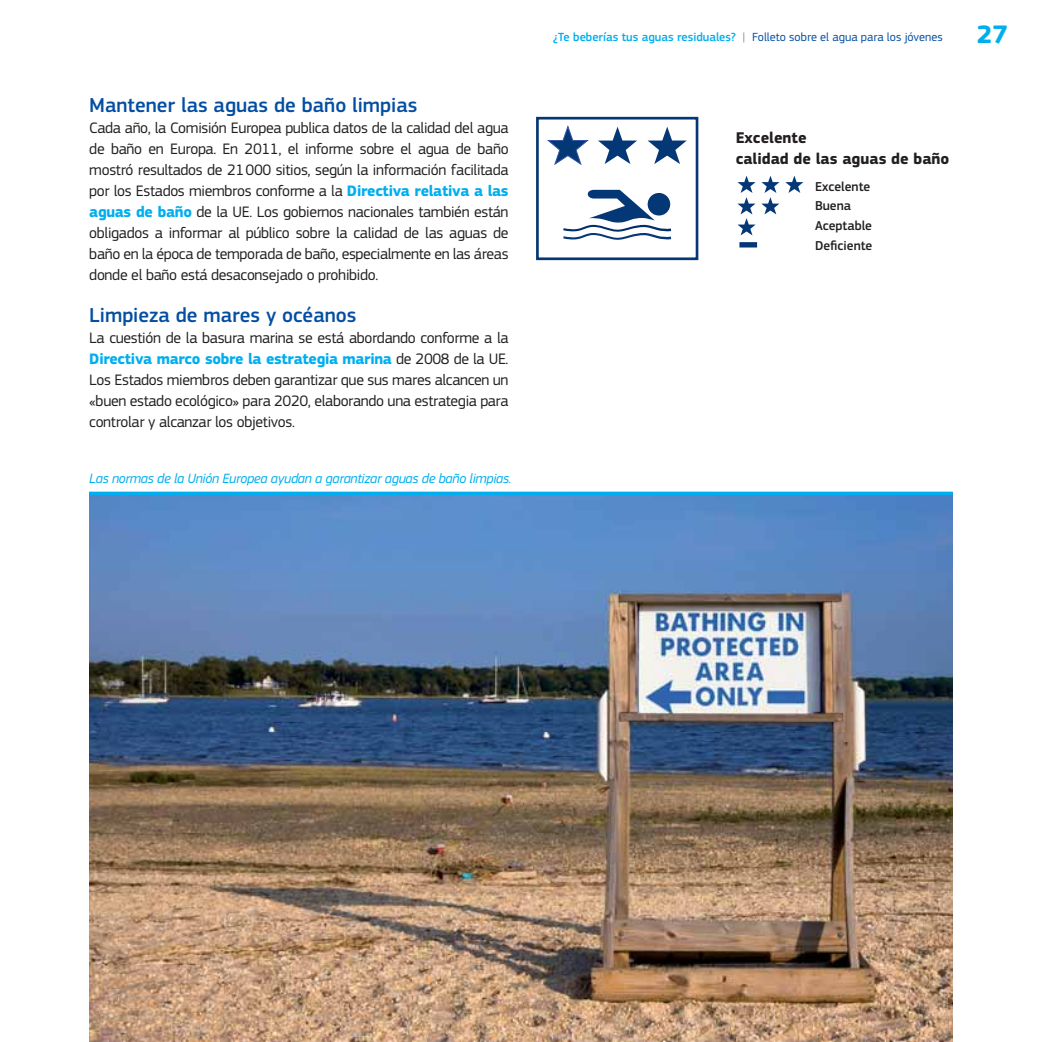
<style>
.page{position:relative;width:1042px;height:1042px;background:#fff}
.page>*{position:absolute;margin:0;border:0;box-sizing:border-box;transform-origin:0 0}
.t1{font:700 26.25px "EC Square Sans Pro";color:#00aeef}
.t2{font:500 21px "EC Square Sans Pro";color:#034ea2}
.t3{font:700 16.1px "EC Square Sans Pro";color:#231f20}
.t4{font:15.75px/21px "EC Square Sans Pro";letter-spacing:-.02em;color:#231f20;text-align:justify}
.t5{font:italic 14px "EC Square Sans Pro";letter-spacing:-.02em;color:#00aeef}
.t6{font:500 13.47px/19.8px "EC Square Sans Pro";color:#231f20}
.t7{font:12.25px "EC Square Sans Pro";color:#034ea2}
.s1{font-weight:700;color:#00aeef}
.s2{font-weight:500;color:#00aeef}
.s3{color:#808285}
</style>
<div class="page">
<svg style="left:737px;top:176px;width:18px;height:59px"></svg>
<svg style="left:761px;top:176px;width:18px;height:38px"></svg>
<svg style="left:785px;top:176px;width:18px;height:17px"></svg>
<div style="left:739px;top:242px;width:18px;height:5px;background:#043775"></div>
<svg style="left:598px;top:127px;width:39px;height:37px"></svg>
<svg style="left:548px;top:126px;width:40px;height:39px"></svg>
<svg style="left:647px;top:127px;width:40px;height:37px"></svg>
<svg style="left:563px;top:190px;width:108px;height:50px"></svg>
<div style="left:647px;top:193px;width:23px;height:22px;background:#043775;border-radius:50%"></div>
<div style="left:536px;top:117px;width:162px;height:143px;border:3px solid #043775"></div>
<img style="left:89px;top:495px;width:863px;height:547px">
<hr style="left:89px;top:492px;width:863px;height:3px;background:#00aeef">
<h2 class="t2" style="left:89px;top:97px;width:330px">Mantener las aguas de baño limpias</h2>
<p class="t4" style="left:89px;top:119px;width:421px">Cada año, la Comisión Europea publica datos de la calidad del agua de baño en Europa. En 2011, el informe sobre el agua de baño mostró resultados de 21 000 sitios, según la información facilitada por los Estados miembros conforme a la <span class="s1">Directiva relativa a las aguas de baño</span> de la UE. Los gobiernos nacionales también están obligados a informar al público sobre la calidad de las aguas de baño en la época de temporada de baño, especialmente en las áreas donde el baño está desaconsejado o prohibido.</p>
<h2 class="t2" style="left:89px;top:307px;width:269px">Limpieza de mares y océanos</h2>
<p class="t4" style="left:89px;top:329px;width:421px">La cuestión de la basura marina se está abordando conforme a la <span class="s1">Directiva marco sobre la estrategia marina</span> de 2008 de la UE.<br>Los Estados miembros deben garantizar que sus mares alcancen un «buen estado ecológico» para 2020, elaborando una estrategia para controlar y alcanzar los objetivos.</p>
<p class="t5" style="left:89px;top:473px;width:424px">Las normas de la Unión Europea ayudan a garantizar aguas de baño limpias.</p>
<p class="t7" style="left:553px;top:32px;width:391px"><span class="s2">¿Te beberías tus aguas residuales?</span> <span class="s3">|</span> Folleto sobre el agua para los jóvenes</p>
<h1 class="t1" style="left:976px;top:24px;width:33px">27</h1>
<p class="t3" style="left:735px;top:131px;width:73px">Excelente</p>
<p class="t3" style="left:735px;top:152px;width:215px">calidad de las aguas de baño</p>
<p class="t6" style="left:815px;top:178px;width:59px">Excelente<br>Buena<br>Aceptable<br>Deficiente</p>
</div>
